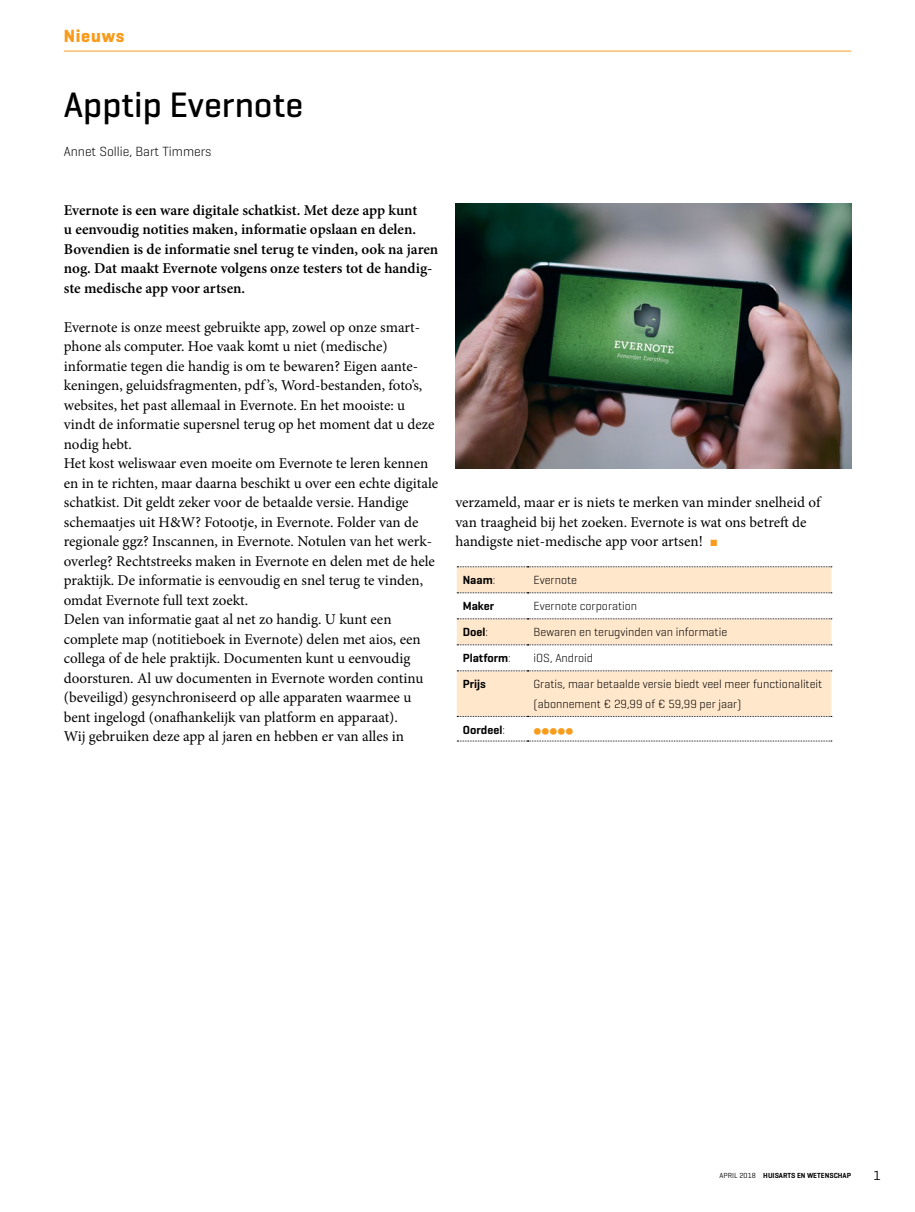
<style>
.page{position:relative;width:915px;height:1212px;background:#fff}
.page>*{position:absolute;margin:0;border:0;box-sizing:border-box;transform-origin:0 0}
.Title_artikelkop{font:500 36px "Ycrhmm Gxtdfp Geogrotesque";color:#000}
.Table_Entry_left_tab{font:21px "Nmfrpm Nqrwlp Geogrotesque";color:#f99b1c}
.Category_rubriekkop{font:700 18px "Dthnlj Bshqkd Geogrotesque";letter-spacing:.04em;color:#f99b1c}
.Para_broodtekst{font:15px/19.5px "Dbkxwb Mkkbrk Minion Pro";color:#000}
.Para_intro{font:600 15px/19.5px "Dfqjgs Xmvcbb Minion Pro";color:#000}
.Author_auteur{font:300 13.5px "Lwvfcl Kvnygt Geogrotesque";color:#000}
.NoXML_paginacijfer_R{font:13.5px "Nmfrpm Nqrwlp Geogrotesque";color:#000}
.Table_Entry_left_tab-2{font:300 12px/19.5px "Lwvfcl Kvnygt Geogrotesque";color:#000}
.Table_Entry_left_tab-3{font:600 12px "Crrkcs Jblpsg Geogrotesque";color:#000}
.Dateline_voetregel_R{font:600 7.5px "Crrkcs Jblpsg Geogrotesque";color:#000}
.s1{color:#f99b1c}
.s2{font-family:"Lwvfcl Kvnygt Geogrotesque";font-weight:300}
.s3{font-family:"Nmfrpm Nqrwlp Geogrotesque";font-weight:400}
</style>
<div class="page">
<hr style="left:64px;top:51px;width:786px;height:1px;background:#f99b1c">
<svg style="left:456px;top:567px;width:375px;height:149px;fill:#ffe7cb"></svg>
<svg style="left:457px;top:592px;width:374px;height:1px"></svg>
<svg style="left:457px;top:618px;width:374px;height:1px"></svg>
<svg style="left:457px;top:644px;width:374px;height:1px"></svg>
<svg style="left:457px;top:670px;width:374px;height:1px"></svg>
<svg style="left:456px;top:716px;width:375px;height:26px"></svg>
<svg style="left:457px;top:566px;width:374px;height:1px"></svg>
<img style="left:455px;top:203px;width:395px;height:265px">
<p class="Category_rubriekkop" style="left:64px;top:25px;width:62px">Nieuws</p>
<p class="Title_artikelkop" style="left:64px;top:83px;width:241px">Apptip Evernote</p>
<p class="Author_auteur" style="left:64px;top:143px;width:149px">Annet Sollie, Bart Timmers</p>
<p class="Para_intro" style="left:64px;top:200px;width:376px">Evernote is een ware digitale schatkist. Met deze app kunt<br>u eenvoudig notities maken, informatie opslaan en delen.<br>Bovendien is de informatie snel terug te vinden, ook na jaren nog. Dat maakt Evernote volgens onze testers tot de handig&shy;ste medische app voor artsen.</p>
<p class="Para_broodtekst" style="left:64px;top:317px;width:372px">Evernote is onze meest gebruikte app, zowel op onze smart&shy;phone als computer. Hoe vaak komt u niet (medische) informatie tegen die handig is om te bewaren? Eigen aante&shy;keningen, geluidsfragmenten, pdf ’s, Word-bestanden, foto’s, websites, het past allemaal in Evernote. En het mooiste: u vindt de informatie supersnel terug op het moment dat u deze nodig hebt.</p>
<p class="Para_broodtekst" style="left:64px;top:454px;width:376px">Het kost weliswaar even moeite om Evernote te leren kennen en in te richten, maar daarna beschikt u over een echte digitale schatkist. Dit geldt zeker voor de betaalde versie. Handige schemaatjes uit H&amp;W? Fotootje, in Evernote. Folder van de regionale ggz? Inscannen, in Evernote. Notulen van het werk&shy;overleg? Rechtstreeks maken in Evernote en delen met de hele praktijk. De informatie is eenvoudig en snel terug te vinden, omdat Evernote full text zoekt.</p>
<p class="Para_broodtekst" style="left:64px;top:610px;width:361px">Delen van informatie gaat al net zo handig. U kunt een complete map (notitieboek in Evernote) delen met aios, een collega of de hele praktijk. Documenten kunt u eenvoudig doorsturen. Al uw documenten in Evernote worden continu (beveiligd) gesynchroniseerd op alle apparaten waarmee u bent ingelogd (onafhankelijk van platform en apparaat).</p>
<p class="Para_broodtekst" style="left:64px;top:727px;width:341px">Wij gebruiken deze app al jaren en hebben er van alles in</p>
<p class="Para_broodtekst" style="left:455px;top:493px;width:366px">verzameld, maar er is niets te merken van minder snelheid of van traagheid bij het zoeken. Evernote is wat ons betreft de handigste niet-medische app voor artsen! <span class="s1">■</span></p>
<p class="Table_Entry_left_tab-3" style="left:462px;top:573px;width:34px">Naam<span class="s2">:</span></p>
<p class="Table_Entry_left_tab-2" style="left:533px;top:570px;width:45px">Evernote</p>
<p class="Table_Entry_left_tab-3" style="left:462px;top:599px;width:33px">Maker</p>
<p class="Table_Entry_left_tab-2" style="left:533px;top:596px;width:105px">Evernote corporation</p>
<p class="Table_Entry_left_tab-3" style="left:462px;top:625px;width:27px">Doel<span class="s2">:</span></p>
<p class="Table_Entry_left_tab-2" style="left:533px;top:622px;width:195px">Bewaren en terugvinden van informatie</p>
<p class="Table_Entry_left_tab-3" style="left:462px;top:651px;width:50px">Platform<span class="s2">:</span></p>
<p class="Table_Entry_left_tab-2" style="left:533px;top:648px;width:61px">iOS, Android</p>
<p class="Table_Entry_left_tab-3" style="left:462px;top:677px;width:25px">Prijs</p>
<p class="Table_Entry_left_tab-2" style="left:533px;top:674px;width:290px">Gratis, maar betaalde versie biedt veel meer functionaliteit (abonnement € 29,99 of € 59,99 per jaar)</p>
<p class="Table_Entry_left_tab-3" style="left:462px;top:722px;width:44px">Oordeel<span class="s2">:</span></p>
<p class="Table_Entry_left_tab" style="left:533px;top:717px;width:41px">∫∫∫∫∫</p>
<p class="Dateline_voetregel_R" style="left:719px;top:1171px;width:133px"><span class="s3">APRIL 2018</span> HUISARTS EN WETENSCHAP</p>
<p class="NoXML_paginacijfer_R" style="left:873px;top:1166px;width:9px">1</p>
</div>
